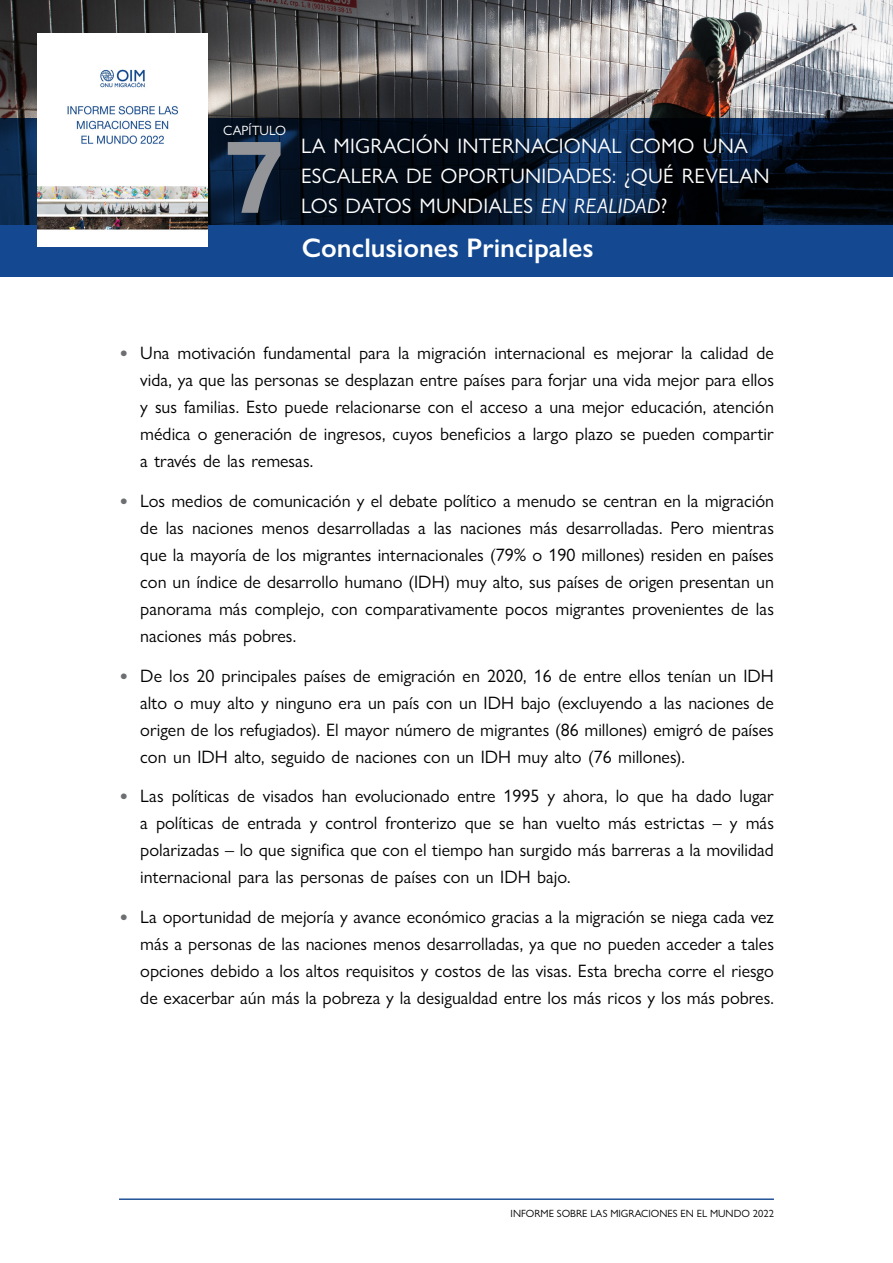
<style>
.page{position:relative;width:893px;height:1263px;background:#fff}
.page>*{position:absolute;margin:0;border:0;box-sizing:border-box;transform-origin:0 0}
.t1{font:700 105px "Neue Haas Unica W1 G";color:#939598}
.t2{font:600 27px "Gill Sans Nova";color:#fff}
.Heading_chapter{font:21px/30px "Gill Sans Nova";letter-spacing:.01em;color:#fff}
.t3{font:18px/27px "Gill Sans Nova";color:#000;text-align:justify}
.t4{font:13.5px "Gill Sans Nova";color:#fff}
.t5{font:10.5px "Gill Sans Nova";color:#000}
.s1{font-style:italic}
.s2{font-size:25.5px;color:#6d6e71}
</style>
<div class="page">
<hr style="left:119px;top:1199px;width:655px;height:1px;background:#144991">
<img style="left:0;top:0;width:893px;height:118px">
<svg style="left:0;top:118px;width:893px;height:158px;background:#0a274d"></svg>
<img style="left:37px;top:34px;width:170px;height:213px">
<p class="t4" style="left:223px;top:122px;width:64px">CAPÍTULO</p>
<p class="t1" style="left:223px;top:96px;width:64px">7</p>
<p class="Heading_chapter" style="left:301px;top:130px;width:470px">LA MIGRACIÓN INTERNACIONAL COMO UNA<br>ESCALERA DE OPORTUNIDADES: ¿QUÉ REVELAN<br>LOS DATOS MUNDIALES <span class="s1">EN REALIDAD</span>?</p>
<p class="t2" style="left:302px;top:231px;width:293px">Conclusiones Principales</p>
<p class="t3" style="left:140px;top:339px;width:635px;text-indent:-21px"><span class="s2">•</span> Una motivación fundamental para la migración internacional es mejorar la calidad de vida, ya que las personas se desplazan entre países para forjar una vida mejor para ellos y sus familias. Esto puede relacionarse con el acceso a una mejor educación, atención médica o generación de ingresos, cuyos beneficios a largo plazo se pueden compartir a través de las remesas.</p>
<p class="t3" style="left:140px;top:487px;width:635px;text-indent:-21px"><span class="s2">•</span> Los medios de comunicación y el debate político a menudo se centran en la migración de las naciones menos desarrolladas a las naciones más desarrolladas. Pero mientras que la mayoría de los migrantes internacionales (79% o 190 millones) residen en países con un índice de desarrollo humano (IDH) muy alto, sus países de origen presentan un panorama más complejo, con comparativamente pocos migrantes provenientes de las naciones más pobres.</p>
<p class="t3" style="left:140px;top:662px;width:635px;text-indent:-21px"><span class="s2">•</span> De los 20 principales países de emigración en 2020, 16 de entre ellos tenían un IDH alto o muy alto y ninguno era un país con un IDH bajo (excluyendo a las naciones de origen de los refugiados). El mayor número de migrantes (86 millones) emigró de países con un IDH alto, seguido de naciones con un IDH muy alto (76 millones).</p>
<p class="t3" style="left:140px;top:783px;width:635px;text-indent:-21px"><span class="s2">•</span> Las políticas de visados han evolucionado entre 1995 y ahora, lo que ha dado lugar a políticas de entrada y control fronterizo que se han vuelto más estrictas – y más polarizadas – lo que significa que con el tiempo han surgido más barreras a la movilidad internacional para las personas de países con un IDH bajo.</p>
<p class="t3" style="left:140px;top:903px;width:635px;text-indent:-21px"><span class="s2">•</span> La oportunidad de mejoría y avance económico gracias a la migración se niega cada vez más a personas de las naciones menos desarrolladas, ya que no pueden acceder a tales opciones debido a los altos requisitos y costos de las visas. Esta brecha corre el riesgo de exacerbar aún más la pobreza y la desigualdad entre los más ricos y los más pobres.</p>
<p class="t5" style="left:511px;top:1207px;width:265px">INFORME SOBRE LAS MIGRACIONES EN EL MUNDO 2022</p>
</div>
